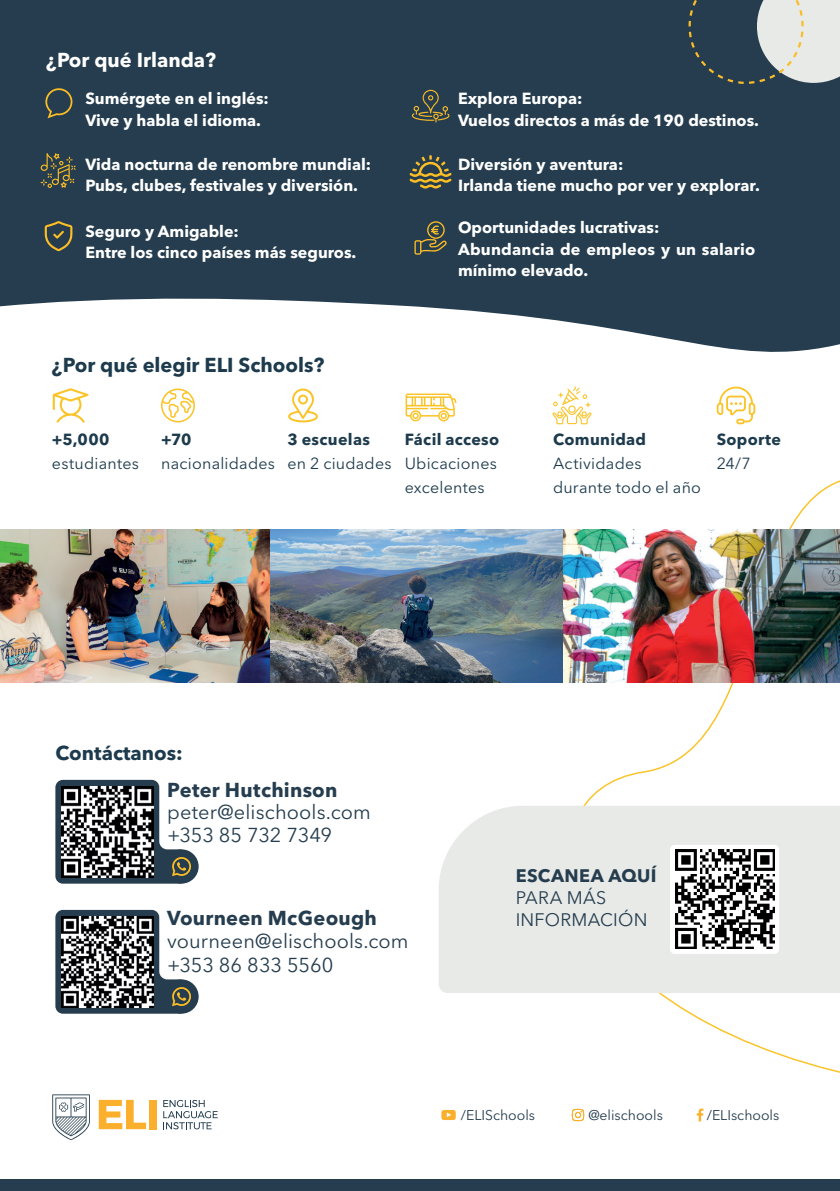
<style>
.page{position:relative;width:840px;height:1191px;background:#fff}
.page>*{position:absolute;margin:0;border:0;box-sizing:border-box;transform-origin:0 0}
.t1{font:20px/24.4px "Avenir Next LT Pro";letter-spacing:.005em;color:#253d4e}
.t2{font:700 20px "Avenir Next LT Pro";color:#1d3b4d}
.t3{font:700 20px "Avenir Next LT Pro";letter-spacing:.01em;color:#253d4e}
.t4{font:700 20px "Avenir Next LT Pro";color:#fff}
.t5{font:18px/22px "Avenir Next LT Pro";letter-spacing:.015em;color:#253d4e}
.t6{font:700 18px "Avenir Next LT Pro";letter-spacing:.02em;color:#253d4e}
.t7{font:700 16px/21.4px "Avenir Next LT Pro";color:#fff}
.t8{font:16px/24px "Avenir Next LT Pro";letter-spacing:.015em;color:#1d3b4d}
.t9{font:700 16px "Avenir Next LT Pro";letter-spacing:.02em;color:#1d3b4d}
.t10{font:14px "Avenir Next LT Pro";color:#253d4e}
</style>
<div class="page">
<div style="left:0;top:0;width:839px;height:1191px;background:#253d4e"></div>
<div style="left:0;top:298px;width:839px;height:881px;background:#fff"></div>
<div style="left:505px;top:439px;width:334px;height:646px;background:#fff"></div>
<img style="left:0;top:530px;width:271px;height:152px">
<img style="left:271px;top:530px;width:568px;height:152px">
<svg style="left:688px;top:0;width:151px;height:84px"></svg>
<div style="left:438px;top:805px;width:401px;height:188px;background:#e8eae8"></div>
<svg style="left:99px;top:1099px;width:47px;height:30px"></svg>
<div style="left:149px;top:1099px;width:8px;height:30px;background:#fbb02d"></div>
<svg style="left:163px;top:1100px;width:55px;height:29px"></svg>
<svg style="left:52px;top:1094px;width:38px;height:46px"></svg>
<svg style="left:441px;top:1109px;width:14px;height:11px"></svg>
<svg style="left:571px;top:1108px;width:13px;height:13px"></svg>
<svg style="left:696px;top:1108px;width:7px;height:13px"></svg>
<svg style="left:669px;top:845px;width:109px;height:109px;fill:#fff"></svg>
<img style="left:674px;top:850px;width:99px;height:98px">
<div style="left:164px;top:979px;width:34px;height:34px;background:#253d4e;border-radius:50%"></div>
<svg style="left:55px;top:910px;width:136px;height:103px"></svg>
<div style="left:164px;top:849px;width:34px;height:34px;background:#253d4e;border-radius:50%"></div>
<svg style="left:55px;top:780px;width:136px;height:103px"></svg>
<svg style="left:414px;top:221px;width:32px;height:34px"></svg>
<svg style="left:409px;top:155px;width:42px;height:34px"></svg>
<svg style="left:411px;top:90px;width:38px;height:32px"></svg>
<svg style="left:41px;top:153px;width:35px;height:35px"></svg>
<svg style="left:45px;top:221px;width:27px;height:30px"></svg>
<svg style="left:45px;top:88px;width:28px;height:30px"></svg>
<svg style="left:53px;top:388px;width:35px;height:35px"></svg>
<svg style="left:161px;top:388px;width:34px;height:34px"></svg>
<svg style="left:716px;top:386px;width:38px;height:38px"></svg>
<svg style="left:287px;top:387px;width:31px;height:36px"></svg>
<svg style="left:405px;top:393px;width:51px;height:28px"></svg>
<svg style="left:552px;top:386px;width:39px;height:38px"></svg>
<p class="t4" style="left:46px;top:47px;width:171px">¿Por qué Irlanda?</p>
<p class="t7" style="left:85px;top:88px;width:185px">Sumérgete en el inglés:<br>Vive y habla el idioma.</p>
<p class="t7" style="left:457px;top:88px;width:302px">Explora Europa:<br>Vuelos directos a más de 190 destinos.</p>
<p class="t7" style="left:85px;top:153px;width:287px">Vida nocturna de renombre mundial:<br>Pubs, clubes, festivales y diversión.</p>
<p class="t7" style="left:457px;top:153px;width:303px">Diversión y aventura:<br>Irlanda tiene mucho por ver y explorar.</p>
<p class="t7" style="left:85px;top:220px;width:272px">Seguro y Amigable:<br>Entre los cinco países más seguros.</p>
<p class="t7" style="left:457px;top:217px;width:299px">Oportunidades lucrativas:<br>Abundancia de empleos y un salario mínimo elevado.</p>
<p class="t2" style="left:52px;top:353px;width:274px">¿Por qué elegir ELI Schools?</p>
<p class="t9" style="left:52px;top:429px;width:59px">+5,000</p>
<p class="t8" style="left:52px;top:451px;width:88px">estudiantes</p>
<p class="t9" style="left:161px;top:429px;width:32px">+70</p>
<p class="t8" style="left:161px;top:451px;width:115px">nacionalidades</p>
<p class="t9" style="left:287px;top:429px;width:84px">3 escuelas</p>
<p class="t8" style="left:287px;top:451px;width:106px">en 2 ciudades</p>
<p class="t9" style="left:404px;top:429px;width:96px">Fácil acceso</p>
<p class="t8" style="left:404px;top:451px;width:94px">Ubicaciones excelentes</p>
<p class="t9" style="left:552px;top:429px;width:95px">Comunidad</p>
<p class="t8" style="left:552px;top:451px;width:149px">Actividades durante todo el año</p>
<p class="t9" style="left:716px;top:429px;width:66px">Soporte</p>
<p class="t8" style="left:716px;top:451px;width:36px">24/7</p>
<p class="t2" style="left:56px;top:740px;width:129px">Contáctanos:</p>
<p class="t3" style="left:167px;top:777px;width:172px">Peter Hutchinson</p>
<p class="t1" style="left:167px;top:800px;width:205px;line-height:23.2px">peter@elischools.com +353 85 732 7349</p>
<p class="t3" style="left:167px;top:905px;width:211px">Vourneen McGeough</p>
<p class="t1" style="left:167px;top:928px;width:243px">vourneen@elischools.com +353 86 833 5560</p>
<p class="t6" style="left:515px;top:865px;width:142px">ESCANEA AQUÍ</p>
<p class="t5" style="left:515px;top:887px;width:133px">PARA MÁS<br>INFORMACIÓN</p>
<p class="t10" style="left:460px;top:1106px;width:76px">/ELISchools</p>
<p class="t10" style="left:588px;top:1106px;width:76px">@elischools</p>
<p class="t10" style="left:706px;top:1106px;width:74px">/ELIschools</p>
</div>
